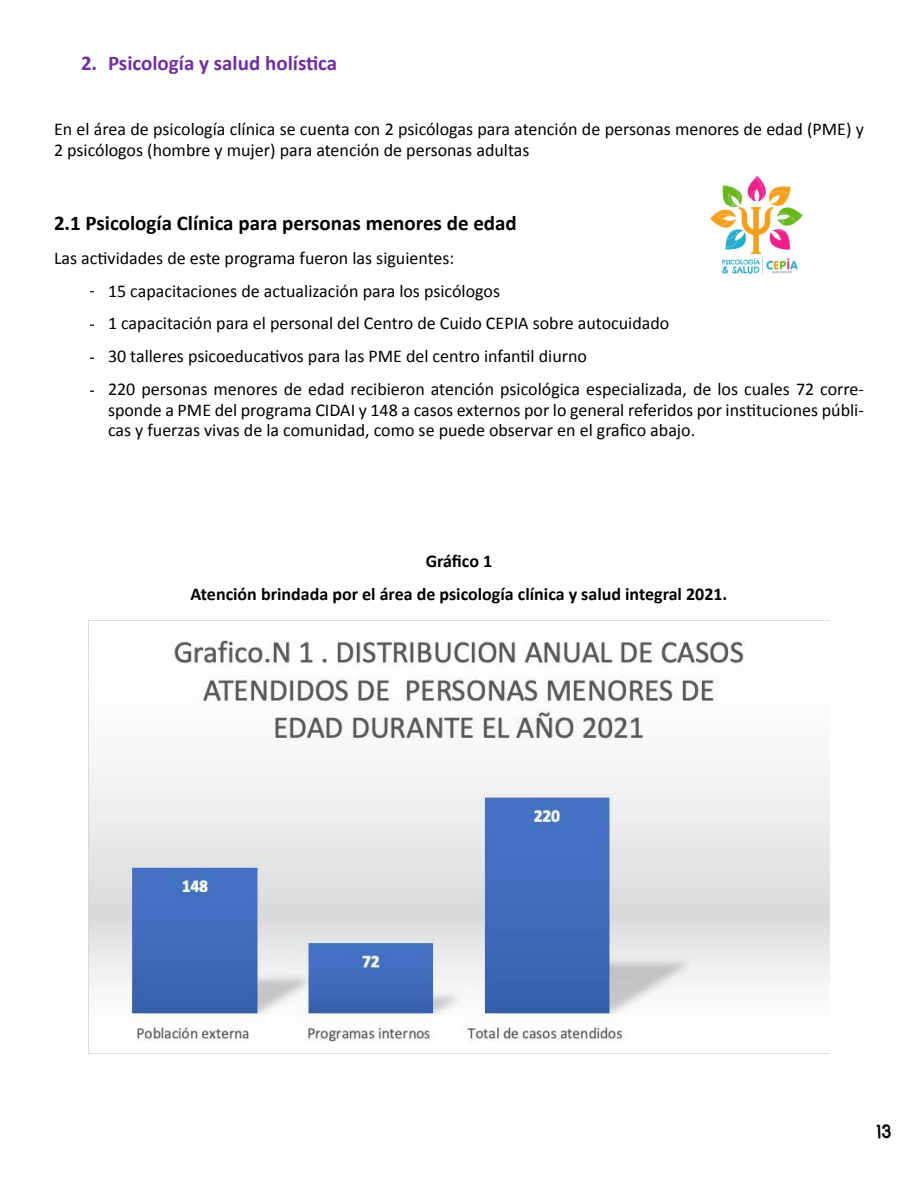
<style>
.page{position:relative;width:918px;height:1188px;background:#fff}
.page>*{position:absolute;margin:0;border:0;box-sizing:border-box;transform-origin:0 0}
.t1{font:700 21px "Calibri";color:#000}
.t2{font:700 21px "Calibri";color:#7030a0}
.t3{font:18px/20.7px "Calibri";color:#000}
.t4{font:700 18px/32.7px "Calibri";color:#000;text-align:center}
.t5{font:18px "Chelsea Market";color:#000}
</style>
<div class="page">
<img style="left:88px;top:621px;width:742px;height:433px">
<img style="left:709px;top:175px;width:94px;height:101px">
<p class="t2" style="left:81px;top:50px;width:258px">2. Psicología y salud holística</p>
<p class="t3" style="left:54px;top:118px;width:812px">En el área de psicología clínica se cuenta con 2 psicólogas para atención de personas menores de edad (PME) y<br>2 psicólogos (hombre y mujer) para atención de personas adultas</p>
<p class="t1" style="left:54px;top:210px;width:464px">2.1 Psicología Clínica para personas menores de edad</p>
<p class="t3" style="left:54px;top:247px;width:402px">Las actividades de este programa fueron las siguientes:</p>
<p class="t3" style="left:81px;top:280px;width:421px">• 15 capacitaciones de actualización para los psicólogos</p>
<p class="t3" style="left:81px;top:312px;width:590px">• 1 capacitación para el personal del Centro de Cuido CEPIA sobre autocuidado</p>
<p class="t3" style="left:81px;top:345px;width:508px">• 30 talleres psicoeducativos para las PME del centro infantil diurno</p>
<p class="t3" style="left:108px;top:378px;width:757px;text-align:justify;text-indent:-27px">• 220 personas menores de edad recibieron atención psicológica especializada, de los cuales 72 corre&shy;sponde a PME del programa CIDAI y 148 a casos externos por lo general referidos por instituciones públi&shy;cas y fuerzas vivas de la comunidad, como se puede observar en el grafico abajo.</p>
<p class="t4" style="left:191px;top:544px;width:538px">Gráfico 1<br>Atención brindada por el área de psicología clínica y salud integral 2021.</p>
<p class="t5" style="left:876px;top:1120px;width:17px">13</p>
</div>
